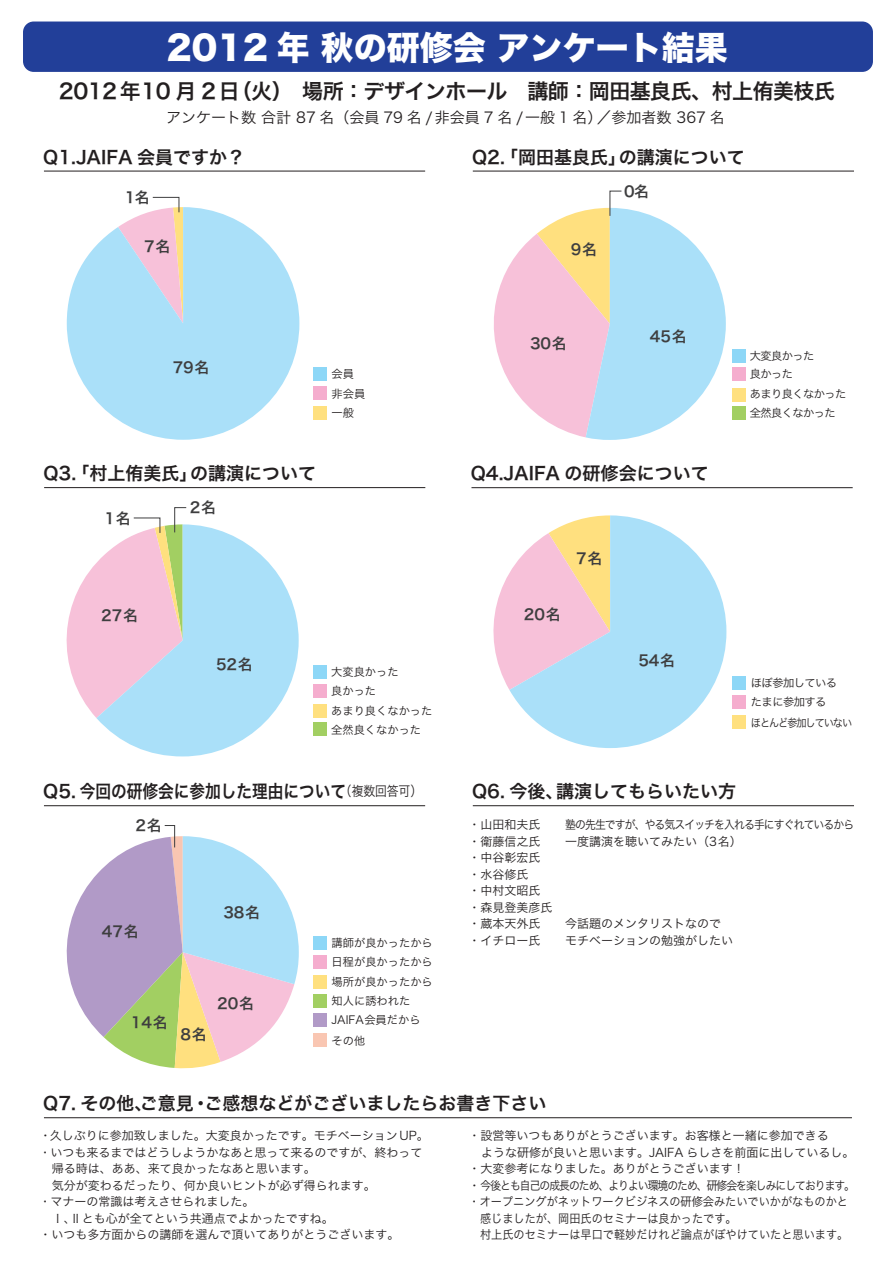
<style>
.page{position:relative;width:893px;height:1263px;background:#fff}
.page>*{position:absolute;margin:0;border:0;box-sizing:border-box;transform-origin:0 0}
.t1{font:33px "Hira Kaku Std W8";color:#fff}
.t2{font:21px "Hira Kaku Pro W6";letter-spacing:-.025em;color:#231f20}
.t3{font:18px "Hira Kaku Pro W6";color:#231f20}
.t4{font:15px "Hira Kaku Pro W3";color:#231f20}
.t5{font:14.85px "Hira Kaku Pro W6";letter-spacing:.05em;color:#3e3e3f}
.t6{font:12px/16.5px "Hira Kaku Pro W3";color:#231f20}
.t7{font:12px "Hira Kaku Pro W3";color:#231f20;scale:.93 1}
.t8{font:12px "Hira Kaku Pro W3";color:#231f20;scale:.89 1}
.t9{font:12px/16.5px "Hira Kaku Pro W3";letter-spacing:-.08em;color:#231f20;scale:.9 1}
.t10{font:12px "Hira Kaku Pro W3";letter-spacing:-.09em;color:#231f20}
.t11{font:12px "Hira Kaku Pro W3";color:#231f20;scale:.9 1}
.t12{font:11.25px/19.4px "Hira Kaku Pro W3";color:#231f20}
.t13{font:11.25px/18.6px "Hira Kaku Pro W3";letter-spacing:-.05em;color:#231f20}
.t14{font:11.25px "Hira Kaku Pro W3";letter-spacing:-.1em;color:#231f20;scale:.9 1}
.s1{font-family:"Hira Kaku Pro W3";font-size:13.5px}
</style>
<div class="page">
<div style="left:23px;top:22px;width:850px;height:50px;background:#223f99;border-radius:11px"></div>
<hr style="left:44px;top:171px;width:381px;height:1px;background:#231f20">
<hr style="left:44px;top:1117px;width:808px;height:1px;background:#231f20">
<hr style="left:473px;top:805px;width:381px;height:1px;background:#231f20">
<div style="left:313px;top:368px;width:14px;height:13px;background:#8dd7f7"></div>
<div style="left:313px;top:387px;width:14px;height:13px;background:#f5adce"></div>
<div style="left:313px;top:407px;width:14px;height:13px;background:#ffe07f"></div>
<svg style="left:67px;top:207px;width:232px;height:233px;fill:#aae0f9"></svg>
<svg style="left:118px;top:197px;width:65px;height:126px;background:#dad6e3"></svg>
<hr style="left:473px;top:171px;width:381px;height:1px;background:#231f20">
<div style="left:732px;top:349px;width:13px;height:13px;background:#8dd7f7"></div>
<div style="left:732px;top:368px;width:13px;height:13px;background:#f5adce"></div>
<div style="left:732px;top:388px;width:13px;height:13px;background:#ffe07f"></div>
<div style="left:732px;top:406px;width:13px;height:13px;background:#a2cf62"></div>
<svg style="left:494px;top:190px;width:232px;height:250px"></svg>
<hr style="left:44px;top:487px;width:381px;height:1px;background:#231f20">
<div style="left:313px;top:665px;width:14px;height:14px;background:#8dd7f7"></div>
<div style="left:313px;top:684px;width:14px;height:14px;background:#f5adce"></div>
<div style="left:313px;top:704px;width:14px;height:14px;background:#ffe07f"></div>
<div style="left:313px;top:722px;width:14px;height:14px;background:#a2cf62"></div>
<svg style="left:96px;top:524px;width:203px;height:232px;fill:#aae0f9"></svg>
<hr style="left:471px;top:487px;width:382px;height:1px;background:#231f20">
<div style="left:732px;top:677px;width:13px;height:13px;background:#8dd7f7"></div>
<div style="left:732px;top:695px;width:13px;height:14px;background:#f5adce"></div>
<div style="left:732px;top:715px;width:13px;height:14px;background:#ffe07f"></div>
<svg style="left:493px;top:574px;width:16px;height:115px"></svg>
<svg style="left:509px;top:515px;width:217px;height:233px;fill:#aae0f9"></svg>
<hr style="left:44px;top:805px;width:381px;height:1px;background:#231f20">
<div style="left:313px;top:936px;width:14px;height:13px;background:#8dd7f7"></div>
<div style="left:313px;top:955px;width:14px;height:13px;background:#f5adce"></div>
<div style="left:313px;top:975px;width:14px;height:13px;background:#ffe07f"></div>
<div style="left:313px;top:994px;width:14px;height:13px;background:#a2cf62"></div>
<div style="left:313px;top:1013px;width:14px;height:13px;background:#b19ac7"></div>
<div style="left:313px;top:1033px;width:14px;height:13px;background:#f9c6b2"></div>
<svg style="left:66px;top:825px;width:233px;height:244px"></svg>
<svg style="left:66px;top:507px;width:121px;height:211px"></svg>
<h1 class="t1" style="left:166px;top:29px;width:563px">2012 年 秋の研修会 アンケート結果</h1>
<h2 class="t2" style="left:59px;top:74px;width:778px">2012年10 月 2日（火）　場所：デザインホール　講師：岡田基良氏、村上侑美枝氏</h2>
<p class="t4" style="left:166px;top:105px;width:560px">アンケート数 合計 87 名（会員 79 名 /非会員 7 名 / 一般 1 名）／参加者数 367 名</p>
<h3 class="t3" style="left:43px;top:142px;width:203px">Q1.JAIFA 会員ですか？</h3>
<h3 class="t3" style="left:472px;top:142px;width:274px">Q2.「岡田基良氏」の講演について</h3>
<p class="t5" style="left:125px;top:185px;width:26px">1名</p>
<p class="t5" style="left:144px;top:234px;width:28px">7名</p>
<p class="t5" style="left:173px;top:355px;width:38px">79名</p>
<p class="t12" style="left:332px;top:364px;width:35px">会員非会員一般</p>
<h3 class="t3" style="left:43px;top:458px;width:274px">Q3.「村上侑美氏」の講演について</h3>
<p class="t5" style="left:104px;top:506px;width:28px">1名</p>
<p class="t5" style="left:190px;top:495px;width:28px">2名</p>
<p class="t5" style="left:101px;top:603px;width:38px">27名</p>
<p class="t5" style="left:216px;top:652px;width:38px">52名</p>
<p class="t12" style="left:331px;top:663px;width:69px;line-height:18.6px">大変良かった良かった</p>
<p class="t12" style="left:331px;top:701px;width:103px;line-height:18.6px">あまり良くなかった全然良くなかった</p>
<h3 class="t3" style="left:43px;top:776px;width:380px">Q5. 今回の研修会に参加した理由について<span class="s1">（複数回答可）</span></h3>
<p class="t5" style="left:136px;top:813px;width:28px">2名</p>
<p class="t5" style="left:102px;top:919px;width:38px">47名</p>
<p class="t5" style="left:223px;top:900px;width:38px">38名</p>
<p class="t5" style="left:131px;top:1010px;width:38px">14名</p>
<p class="t5" style="left:181px;top:1022px;width:28px">8名</p>
<p class="t5" style="left:217px;top:991px;width:38px">20名</p>
<p class="t12" style="left:332px;top:933px;width:103px">講師が良かったから日程が良かったから場所が良かったから知人に誘われた<br>JAIFA会員だから</p>
<p class="t12" style="left:332px;top:1030px;width:35px">その他</p>
<p class="t5" style="left:571px;top:237px;width:28px">9名</p>
<p class="t5" style="left:530px;top:331px;width:38px">30名</p>
<p class="t5" style="left:624px;top:178px;width:26px">0名</p>
<p class="t5" style="left:650px;top:324px;width:38px">45名</p>
<h3 class="t3" style="left:471px;top:458px;width:239px">Q4.JAIFA の研修会について</h3>
<p class="t5" style="left:524px;top:601px;width:38px">20名</p>
<p class="t5" style="left:576px;top:546px;width:28px">7名</p>
<p class="t5" style="left:638px;top:648px;width:38px">54名</p>
<p class="t13" style="left:750px;top:346px;width:66px">大変良かった良かった</p>
<p class="t13" style="left:750px;top:385px;width:98px">あまり良くなかった全然良くなかった</p>
<p class="t13" style="left:751px;top:673px;width:88px">ほぼ参加しているたまに参加する</p>
<p class="t14" style="left:751px;top:714px;width:114px">ほとんど参加していない</p>
<h3 class="t3" style="left:472px;top:776px;width:266px">Q6. 今後、講演してもらいたい方</h3>
<p class="t6" style="left:469px;top:816px;width:85px">・山田和夫氏・衛藤信之氏・中谷彰宏氏・水谷修氏<br>・中村文昭氏・森見登美彦氏・蔵本天外氏・イチロー氏</p>
<p class="t9" style="left:565px;top:816px;width:323px">塾の先生ですが、やる気スイッチを入れる手にすぐれているから一度講演を聴いてみたい（3名）</p>
<p class="t6" style="left:565px;top:915px;width:169px">今話題のメンタリストなのでモチベーションの勉強がしたい</p>
<h3 class="t3" style="left:43px;top:1088px;width:505px">Q7. その他、ご意見・ご感想などがございましたらお書き下さい</h3>
<p class="t6" style="left:40px;top:1127px;width:391px">・久しぶりに参加致しました。大変良かったです。モチベーションUP。</p>
<p class="t8" style="left:40px;top:1143px;width:431px">・いつも来るまではどうしようかなあと思って来るのですが、終わって</p>
<p class="t6" style="left:52px;top:1160px;width:266px">帰る時は、ああ、来て良かったなあと思います。</p>
<p class="t6" style="left:52px;top:1177px;width:326px">気分が変わるだったり、何か良いヒントが必ず得られます。</p>
<p class="t8" style="left:40px;top:1192px;width:243px">・マナーの常識は考えさせられました。</p>
<p class="t6" style="left:52px;top:1210px;width:284px">Ⅰ、Ⅱとも心が全てという共通点でよかったですね。</p>
<p class="t6" style="left:40px;top:1226px;width:361px">・いつも多方面からの講師を選んで頂いてありがとうございます。</p>
<p class="t6" style="left:469px;top:1127px;width:361px">・設営等いつもありがとうございます。お客様と一緒に参加できる</p>
<p class="t6" style="left:481px;top:1144px;width:375px">ような研修が良いと思います。JAIFA らしさを前面に出しているし。</p>
<p class="t6" style="left:469px;top:1160px;width:277px">・大変参考になりました。ありがとうございます！</p>
<p class="t10" style="left:469px;top:1176px;width:388px">・今後とも自己の成長のため、よりよい環境のため、研修会を楽しみにしております。</p>
<p class="t11" style="left:469px;top:1192px;width:423px">・オープニングがネットワークビジネスの研修会みたいでいかがなものかと</p>
<p class="t7" style="left:480px;top:1209px;width:277px">感じましたが、岡田氏のセミナーは良かったです。</p>
<p class="t7" style="left:480px;top:1225px;width:398px">村上氏のセミナーは早口で軽妙だけれど論点がぼやけていたと思います。</p>
</div>
